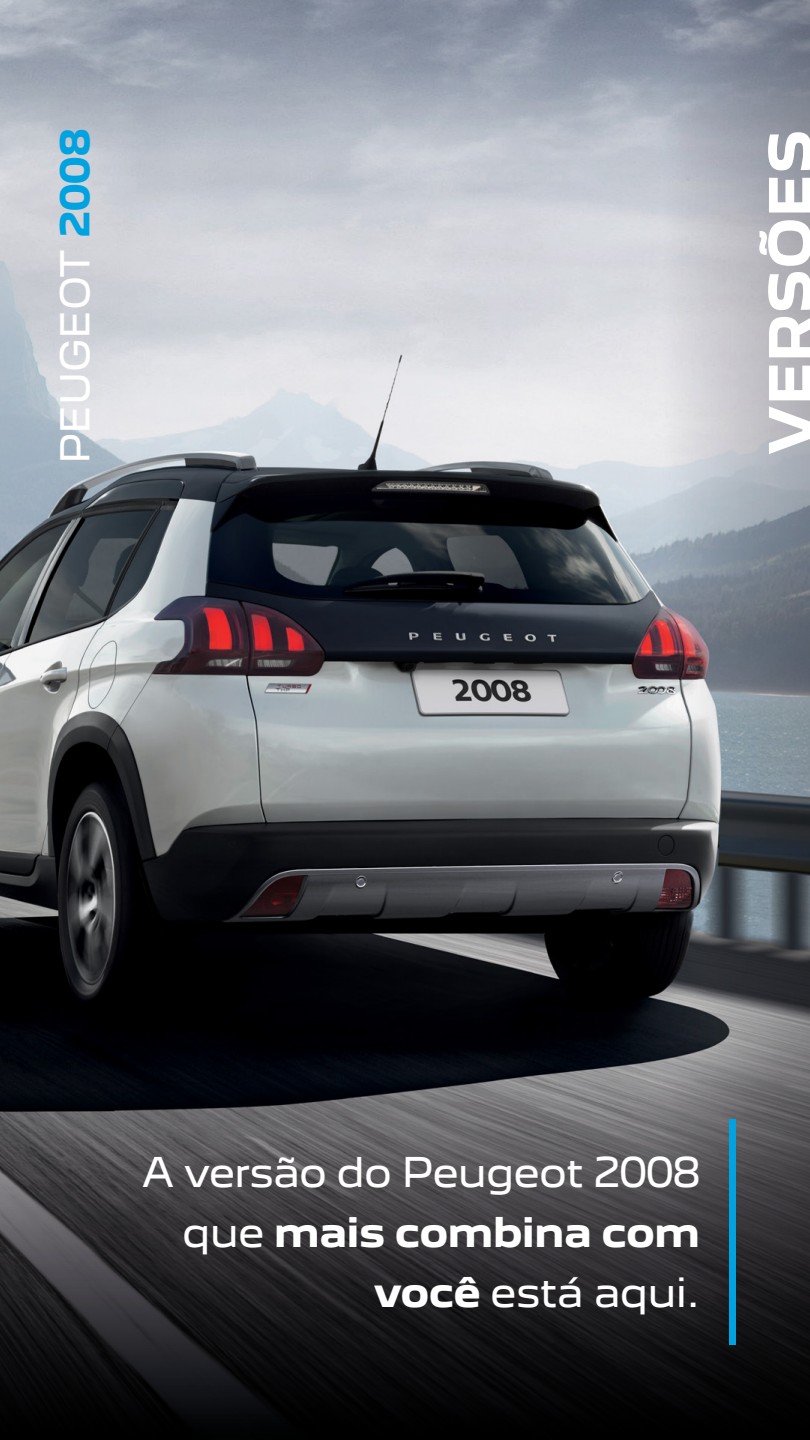
<style>
.page{position:relative;width:810px;height:1440px;background:#fff}
.page>*{position:absolute;margin:0;border:0;box-sizing:border-box;transform-origin:0 0}
.t1{font:700 52.5px "Peugeot New";letter-spacing:.005em;color:#fff}
.t2{font:37.5px/60px "Peugeot New";letter-spacing:-.025em;color:#fff;text-align:right}
.t3{font:36.38px "Peugeot New";color:#fff}
.s1{font-weight:700;color:#00a3e0}
.s2{font-weight:700}
</style>
<div class="page">
<img style="left:0;top:0;width:662px;height:1042px">
<svg style="left:662px;top:0;width:148px;height:1042px;background:#8c9098"></svg>
<svg style="left:0;top:1042px;width:810px;height:398px;background:#2e2d30"></svg>
<div style="left:729px;top:1119px;width:7px;height:226px;background:#00a3e0"></div>
<p class="t3" style="left:45px;top:464px;width:337px;rotate:-90deg">PEUGEOT <span class="s1">2008</span></p>
<h1 class="t1" style="left:747px;top:455px;width:328px;rotate:-90deg">VERSÕES</h1>
<p class="t2" style="left:142px;top:1139px;width:560px">A versão do Peugeot 2008 que <span class="s2">mais combina com você</span> está aqui.</p>
</div>
